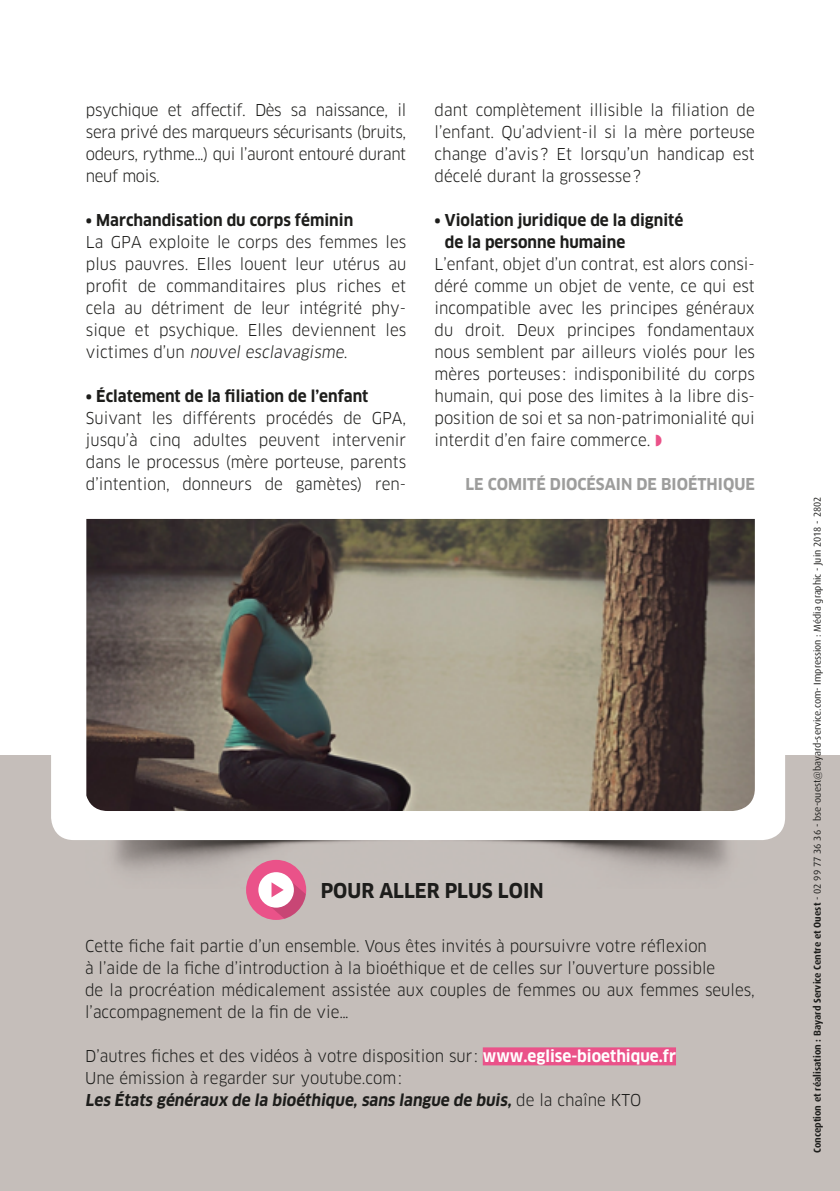
<style>
.page{position:relative;width:840px;height:1191px;background:#fff}
.page>*{position:absolute;margin:0;border:0;box-sizing:border-box;transform-origin:0 0}
.t1{font:700 20px "Clan";color:#1d1d1b;scale:.95 1}
.t2{font:16px/22px "Clan";color:#1d1d1b;text-align:justify;scale:.95 1}
.t3{font:700 16px/22px "Clan";color:#1d1d1b;scale:.95 1}
.t4{font:700 16px "Clan";color:#9d9d9c;scale:.95 1}
.t5{font:10px "Dax";color:#1d1d1b}
.s1{color:#ea5289}
.s2{font-weight:700;color:#fff}
.s3{font-weight:700}
</style>
<div class="page">
<div style="left:0;top:755px;width:839px;height:436px;background:#c5beba"></div>
<img style="left:114px;top:840px;width:614px;height:48px">
<div style="left:482px;top:1047px;width:193px;height:18px;background:#ea5289"></div>
<div style="left:51px;top:518px;width:733px;height:322px;background:#fff"></div>
<div style="left:246px;top:860px;width:60px;height:60px;background:#ea5289;border-radius:50%"></div>
<div style="left:258px;top:872px;width:36px;height:35px;background:#fff;border-radius:50%"></div>
<svg style="left:263px;top:876px;width:43px;height:42px"></svg>
<img style="left:86px;top:519px;width:668px;height:292px">
<p class="t2" style="left:86px;top:99px;width:338px">psychique et affectif. Dès sa naissance, il sera privé des marqueurs sécurisants (bruits, odeurs, rythme…) qui l’auront entouré durant neuf mois.</p>
<p class="t3" style="left:86px;top:209px;width:283px">• Marchandisation du corps féminin</p>
<p class="t2" style="left:86px;top:231px;width:338px">La GPA exploite le corps des femmes les plus pauvres. Elles louent leur utérus au profit de commanditaires plus riches et cela au détriment de leur intégrité phy&shy;sique et psychique. Elles deviennent les v i c t i m e s d ’ u n nouvel esclavagisme.</p>
<p class="t3" style="left:86px;top:385px;width:299px">• Éclatement de la filiation de l’enfant</p>
<p class="t2" style="left:86px;top:407px;width:338px">Suivant les différents procédés de GPA, jusqu’à cinq adultes peuvent intervenir dans le processus (mère porteuse, parents d’intention, donneurs de gamètes) ren-</p>
<p class="t2" style="left:434px;top:99px;width:338px">dant complètement illisible la filiation de l’enfant. Qu’advient-il si la mère porteuse change d’avis? Et lorsqu’un handicap est décelé durant la grossesse?</p>
<p class="t3" style="left:444px;top:209px;width:252px;text-indent:-10px">• Violation juridique de la dignité de la personne humaine</p>
<p class="t2" style="left:434px;top:253px;width:338px">L’enfant, objet d’un contrat, est alors consi&shy;déré comme un objet de vente, ce qui est incompatible avec les principes généraux du droit. Deux principes fondamentaux nous semblent par ailleurs violés pour les mères porteuses : indisponibilité du corps humain, qui pose des limites à la libre dis&shy;position de soi et sa non-patrimonialité qui interdit d’en faire commerce. <span class="s1">◗</span></p>
<p class="t4" style="left:465px;top:475px;width:306px">LE COMITÉ DIOCÉSAIN DE BIOÉTHIQUE</p>
<p class="t1" style="left:320px;top:879px;width:236px">POUR ALLER PLUS LOIN</p>
<p class="t2" style="left:85px;top:935px;width:706px;text-align:left">Cette fiche fait partie d’un ensemble. Vous êtes invités à poursuivre votre réflexion<br>à l’aide de la fiche d’introduction à la bioéthique et de celles sur l’ouverture possible<br>de la procréation médicalement assistée aux couples de femmes ou aux femmes seules, l’accompagnement de la fin de vie…</p>
<p class="t2" style="left:85px;top:1045px;width:623px;text-align:left">D’autres fiches et des vidéos à votre disposition sur : <span class="s2">www.eglise-bioethique.fr<br></span>Une émission à regarder sur youtube.com:<br><span class="s3">Les États généraux de la bioéthique, sans langue de buis,</span> d e l a c h a î n e K T O</p>
<p class="t5" style="left:811px;top:1152px;width:657px;rotate:-90deg"><span class="s3">Conception et réalisation : Bayard Service Centre et Ouest</span> - 02 99 77 36 36 - bse-ouest@bayard-service.com- Impression : Média graphic - Juin 2018 - 2802</p>
</div>
